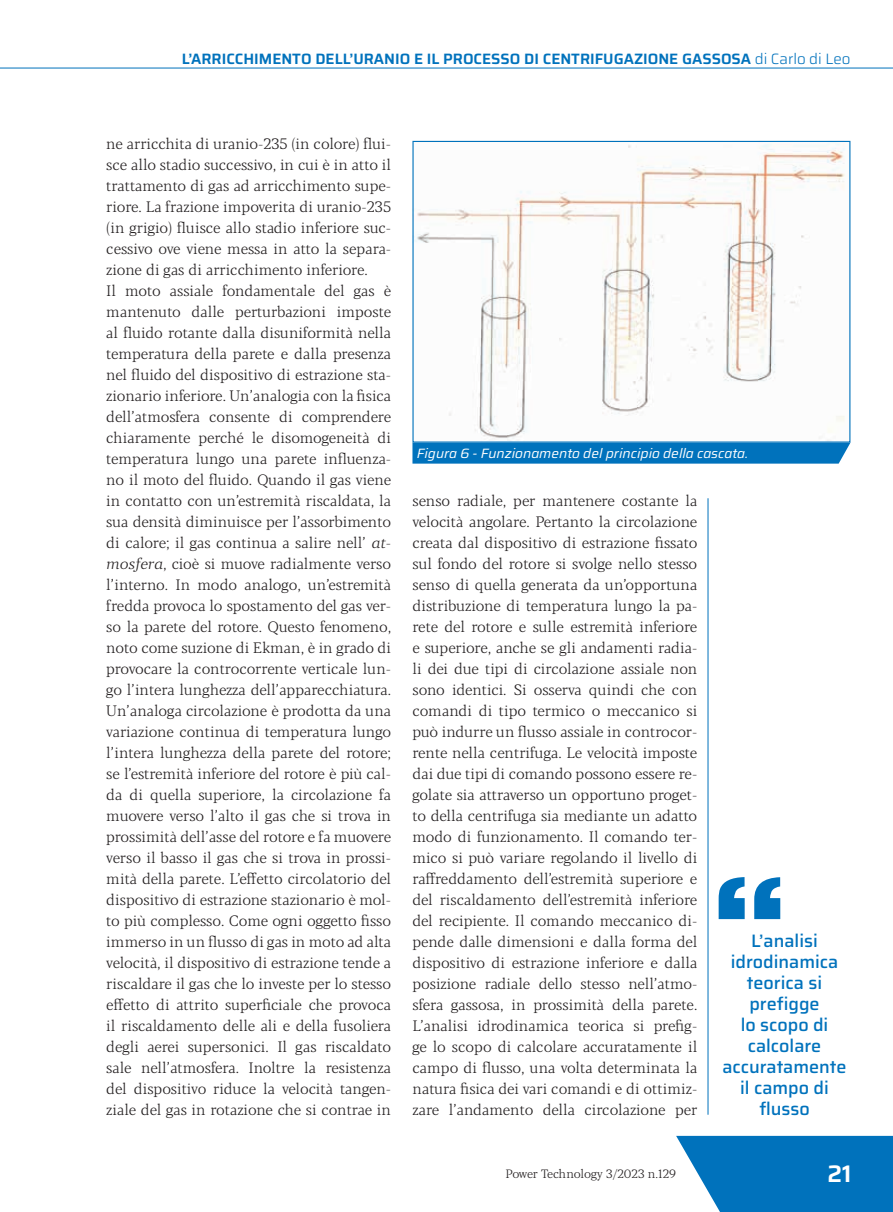
<style>
.page{position:relative;width:893px;height:1212px;background:#fff}
.page>*{position:absolute;margin:0;border:0;box-sizing:border-box;transform-origin:0 0}
.t1{font:600 24px "Saira";color:#fff}
.t2{font:500 18px/21px "Saira";color:#0072bc;text-align:center}
.t3{font:300 15px/21px "Blacker Pro Text";color:#231f20}
.t4{font:600 15px "Saira";color:#0072bc}
.t5{font:italic 13.5px "Saira";color:#fff}
.t6{font:300 12px "Blacker Pro Text";letter-spacing:-.01em;color:#231f20}
.s1{font-weight:300}
.s2{font-style:italic}
</style>
<div class="page">
<svg style="left:676px;top:1136px;width:217px;height:76px"></svg>
<hr style="left:0;top:68px;width:893px;height:1px;background:#0072bc">
<hr style="left:708px;top:498px;width:1px;height:617px;background:#0072bc">
<svg style="left:719px;top:877px;width:61px;height:42px"></svg>
<img style="left:414px;top:144px;width:431px;height:297px">
<div style="left:412px;top:141px;width:438px;height:302px;border:1px solid #0072bc"></div>
<div style="left:412px;top:443px;width:438px;height:21px;background:#0072bc"></div>
<p class="t4" style="left:182px;top:46px;width:670px">L’ARRICCHIMENTO DELL’URANIO E IL PROCESSO DI CENTRIFUGAZIONE GASSOSA <span class="s1">di Carlo di Leo</span></p>
<p class="t3" style="left:106px;top:133px;width:286px">ne arricchita di uranio-235 (in colore) flui&shy;sce allo stadio successivo, in cui è in atto il trattamento di gas ad arricchimento supe&shy;riore. La frazione impoverita di uranio-235 (in grigio) fluisce allo stadio inferiore suc&shy;cessivo ove viene messa in atto la separa&shy;zione di gas di arricchimento inferiore.<br>Il moto assiale fondamentale del gas è mantenuto dalle perturbazioni imposte al fluido rotante dalla disuniformità nella temperatura della parete e dalla presenza nel fluido del dispositivo di estrazione sta&shy;zionario inferiore. Un’analogia con la fisica dell’atmosfera consente di comprendere chiaramente perché le disomogeneità di temperatura lungo una parete influenza&shy;no il moto del fluido. Quando il gas viene in contatto con un’estremità riscaldata, la sua densità diminuisce per l’assorbimento di calore; il gas continua a salire nell’ <span class="s2">at&shy;mosfera</span>, cioè si muove radialmente verso l’interno. In modo analogo, un’estremità fredda provoca lo spostamento del gas ver&shy;so la parete del rotore. Questo fenomeno, noto come suzione di Ekman, è in grado di provocare la controcorrente verticale lun&shy;go l’intera lunghezza dell’apparecchiatura.<br>Un’analoga circolazione è prodotta da una variazione continua di temperatura lungo l’intera lunghezza della parete del rotore; se l’estremità inferiore del rotore è più cal&shy;da di quella superiore, la circolazione fa muovere verso l’alto il gas che si trova in prossimità dell’asse del rotore e fa muovere verso il basso il gas che si trova in prossi&shy;mità della parete. L’effetto circolatorio del dispositivo di estrazione stazionario è mol&shy;to più complesso. Come ogni oggetto fisso immerso in un flusso di gas in moto ad alta velocità, il dispositivo di estrazione tende a riscaldare il gas che lo investe per lo stesso effetto di attrito superficiale che provoca il riscaldamento delle ali e della fusoliera degli aerei supersonici. Il gas riscaldato sale nell’atmosfera. Inoltre la resistenza del dispositivo riduce la velocità tangen&shy;ziale del gas in rotazione che si contrae in</p>
<p class="t5" style="left:417px;top:442px;width:333px">Figura 6 - Funzionamento del principio della cascata.</p>
<p class="t3" style="left:412px;top:490px;width:286px;text-align:justify">senso radiale, per mantenere costante la velocità angolare. Pertanto la circolazione creata dal dispositivo di estrazione fissato sul fondo del rotore si svolge nello stesso senso di quella generata da un’opportuna distribuzione di temperatura lungo la pa&shy;rete del rotore e sulle estremità inferiore e superiore, anche se gli andamenti radia&shy;li dei due tipi di circolazione assiale non sono identici. Si osserva quindi che con comandi di tipo termico o meccanico si può indurre un flusso assiale in controcor&shy;rente nella centrifuga. Le velocità imposte dai due tipi di comando possono essere re&shy;golate sia attraverso un opportuno proget&shy;to della centrifuga sia mediante un adatto modo di funzionamento. Il comando ter&shy;mico si può variare regolando il livello di raffreddamento dell’estremità superiore e del riscaldamento dell’estremità inferiore del recipiente. Il comando meccanico di&shy;pende dalle dimensioni e dalla forma del dispositivo di estrazione inferiore e dalla posizione radiale dello stesso nell’atmo&shy;sfera gassosa, in prossimità della parete.<br>L’analisi idrodinamica teorica si prefig&shy;ge lo scopo di calcolare accuratamente il campo di flusso, una volta determinata la natura fisica dei vari comandi e di ottimiz&shy;zare l’andamento della circolazione per</p>
<p class="t2" style="left:722px;top:929px;width:126px">L’analisi idrodinamica teorica si prefigge<br>lo scopo di calcolare accuratamente il campo di flusso</p>
<p class="t6" style="left:505px;top:1166px;width:172px">Power Technology 3/2023 n.129</p>
<h1 class="t1" style="left:827px;top:1154px;width:25px">21</h1>
</div>
